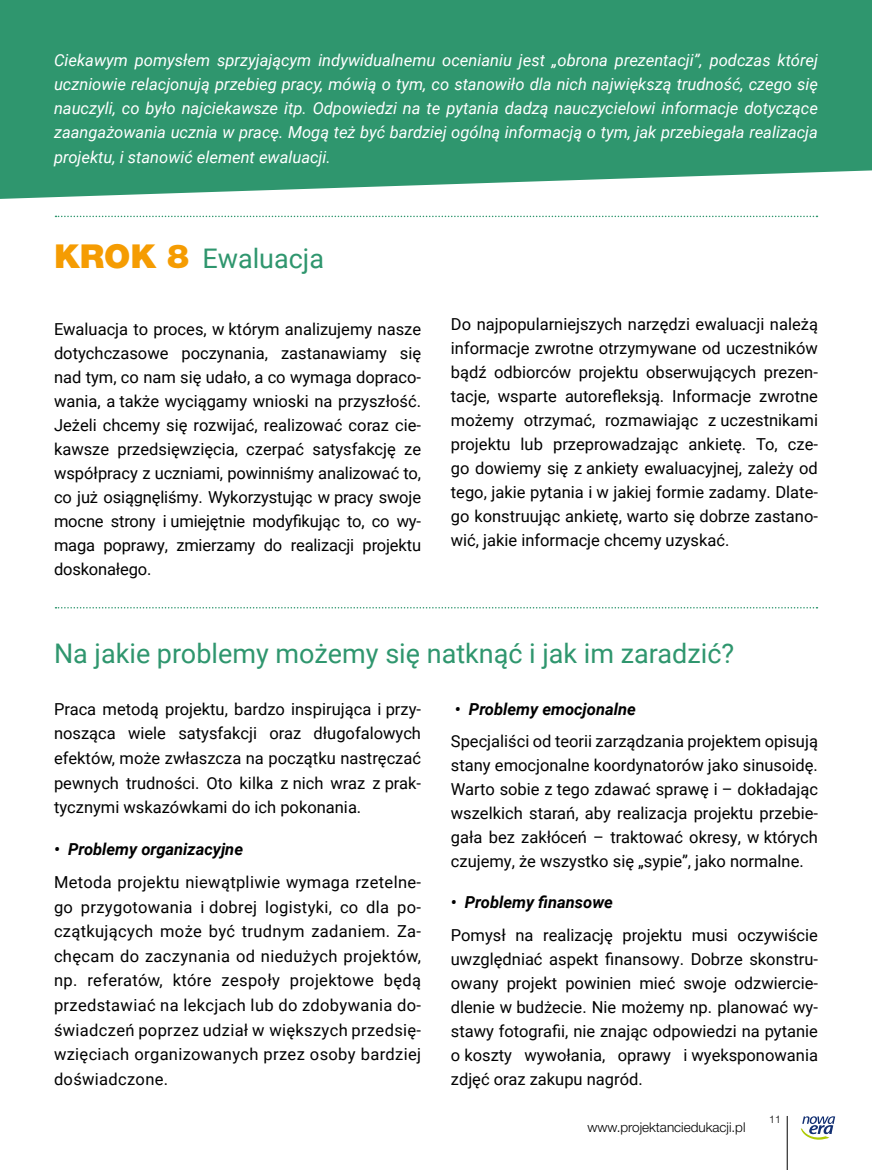
<style>
.page{position:relative;width:872px;height:1170px;background:#fff}
.page>*{position:absolute;margin:0;border:0;box-sizing:border-box;transform-origin:0 0}
.t1{font:27px "Roboto";color:#2f966e}
.t2{font:16.5px/24px "Roboto";color:#000;text-align:justify}
.t3{font:italic 16.5px/24px "Roboto";color:#fff;text-align:justify}
.t4{font:italic 700 16.5px "Roboto";color:#000}
.t5{font:300 13.5px "Helvetica Neue LT Pro";color:#000}
.t6{font:300 10.5px "Helvetica Neue LT Pro";color:#000}
.s1{font-family:"Helvetica Neue LT Pro";font-weight:900;font-size:33px;color:#f59c02}
</style>
<div class="page">
<hr style="left:787px;top:1115px;width:1px;height:54px;background:#000">
<svg style="left:800px;top:1116px;width:35px;height:23px"></svg>
<svg style="left:0;top:0;width:872px;height:199px;fill:#2f966e"></svg>
<svg style="left:56px;top:607px;width:761px;height:1px"></svg>
<svg style="left:56px;top:216px;width:761px;height:1px"></svg>
<p class="t3" style="left:54px;top:48px;width:765px">Ciekawym pomysłem sprzyjającym indywidualnemu ocenianiu jest „obrona prezentacji”, podczas której uczniowie relacjonują przebieg pracy, mówią o tym, co stanowiło dla nich największą trudność, czego się nauczyli, co było najciekawsze itp. Odpowiedzi na te pytania dadzą nauczycielowi informacje dotyczące zaangażowania ucznia w pracę. Mogą też być bardziej ogólną informacją o tym, jak przebiegała realizacja projektu, i stanowić element ewaluacji.</p>
<h1 class="t1" style="left:54px;top:239px;width:271px"><span class="s1">KROK 8</span> Ewaluacja</h1>
<p class="t2" style="left:54px;top:316px;width:368px">Ewaluacja to proces, w którym analizujemy nasze dotychczasowe poczynania, zastanawiamy się nad tym, co nam się udało, a co wymaga dopraco&shy;wania, a także wyciągamy wnioski na przyszłość.<br>Jeżeli chcemy się rozwijać, realizować coraz cie&shy;kawsze przedsięwzięcia, czerpać satysfakcję ze współpracy z uczniami, powinniśmy analizować to, co już osiągnęliśmy. Wykorzystując w pracy swoje mocne strony i umiejętnie modyfikując to, co wy&shy;maga poprawy, zmierzamy do realizacji projektu doskonałego.</p>
<p class="t2" style="left:451px;top:311px;width:368px">Do najpopularniejszych narzędzi ewaluacji należą informacje zwrotne otrzymywane od uczestników bądź odbiorców projektu obserwujących prezen&shy;tacje, wsparte autorefleksją. Informacje zwrotne możemy otrzymać, rozmawiając z uczestnikami projektu lub przeprowadzając ankietę. To, cze&shy;go dowiemy się z ankiety ewaluacyjnej, zależy od tego, jakie pytania i w jakiej formie zadamy. Dlate&shy;go konstruując ankietę, warto się dobrze zastano&shy;wić, jakie informacje chcemy uzyskać.</p>
<h1 class="t1" style="left:54px;top:634px;width:681px">Na jakie problemy możemy się natknąć i jak im zaradzić?</h1>
<p class="t4" style="left:455px;top:697px;width:182px">• Problemy emocjonalne</p>
<p class="t2" style="left:451px;top:728px;width:368px">Specjaliści od teorii zarządzania projektem opisują stany emocjonalne koordynatorów jako sinusoidę.<br>Warto sobie z tego zdawać sprawę i – dokładając wszelkich starań, aby realizacja projektu przebie&shy;gała bez zakłóceń – traktować okresy, w których czujemy, że wszystko się „sypie”, jako normalne.</p>
<p class="t4" style="left:451px;top:890px;width:163px">• Problemy finansowe</p>
<p class="t2" style="left:451px;top:922px;width:368px">Pomysł na realizację projektu musi oczywiście uwzględniać aspekt finansowy. Dobrze skonstru&shy;owany projekt powinien mieć swoje odzwiercie&shy;dlenie w budżecie. Nie możemy np. planować wy&shy;stawy fotografii, nie znając odpowiedzi na pytanie o koszty wywołania, oprawy i wyeksponowania zdjęć oraz zakupu nagród.</p>
<p class="t2" style="left:54px;top:696px;width:368px;line-height:24.6px">Praca metodą projektu, bardzo inspirująca i przy&shy;nosząca wiele satysfakcji oraz długofalowych efektów, może zwłaszcza na początku nastręczać pewnych trudności. Oto kilka z nich wraz z prak&shy;tycznymi wskazówkami do ich pokonania.</p>
<p class="t4" style="left:54px;top:837px;width:191px">• Problemy organizacyjne</p>
<p class="t2" style="left:54px;top:869px;width:368px;line-height:24.6px">Metoda projektu niewątpliwie wymaga rzetelne&shy;go przygotowania i dobrej logistyki, co dla po&shy;czątkujących może być trudnym zadaniem. Za&shy;chęcam do zaczynania od niedużych projektów, np. referatów, które zespoły projektowe będą przedstawiać na lekcjach lub do zdobywania do&shy;świadczeń poprzez udział w większych przedsię&shy;wzięciach organizowanych przez osoby bardziej doświadczone.</p>
<p class="t5" style="left:587px;top:1118px;width:160px">www.projektanciedukacji.pl</p>
<p class="t6" style="left:769px;top:1113px;width:13px">11</p>
</div>
